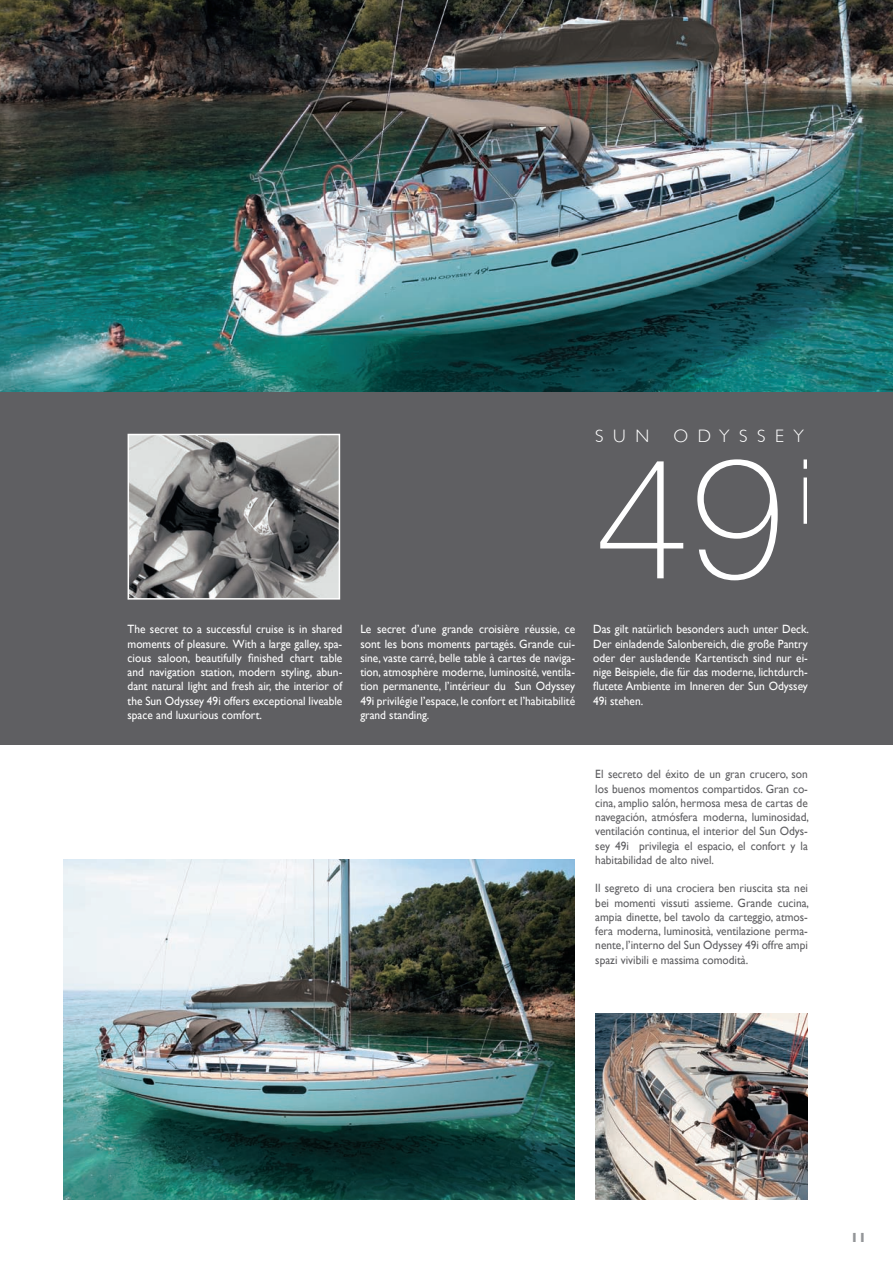
<style>
.page{position:relative;width:893px;height:1263px;background:#fff}
.page>*{position:absolute;margin:0;border:0;box-sizing:border-box;transform-origin:0 0}
.t1{font:100 169.5px "Helvetica Neue";color:#fff}
.t2{font:300 18px "Gill Sans";letter-spacing:.53em;color:#fff}
.t3{font:700 13.5px "Gill Sans";color:#939598}
.t4{font:12px/14.2px "Gill Sans";color:#fff;text-align:justify;scale:.95 1}
.t5{font:12px/14.2px "Gill Sans";color:#5f5f62;text-align:justify;scale:.95 1}
</style>
<div class="page">
<div style="left:0;top:0;width:893px;height:744px;background:#5f5f62"></div>
<img style="left:64px;top:859px;width:510px;height:340px">
<img style="left:595px;top:1014px;width:213px;height:185px">
<img style="left:0;top:0;width:893px;height:391px">
<img style="left:131px;top:437px;width:206px;height:160px">
<div style="left:128px;top:434px;width:212px;height:166px;border:2px solid #fff"></div>
<h2 class="t2" style="left:595px;top:426px;width:55px">SUN</h2>
<h2 class="t2" style="left:673px;top:426px;width:132px">ODYSSEY</h2>
<h1 class="t1" style="left:595px;top:421px;width:219px">49<sup>i</sup></h1>
<p class="t4" style="left:128px;top:622px;width:228px">The secret to a successful cruise is in shared moments of pleasure. With a large galley, spa&shy;cious saloon, beautifully finished chart table and navigation station, modern styling, abun&shy;dant natural light and fresh air, the interior of the Sun Odyssey 49i offers exceptional liveable space and luxurious comfort.</p>
<p class="t4" style="left:360px;top:622px;width:228px">Le secret d’une grande croisière réussie, ce sont les bons moments partagés. Grande cui&shy;sine, vaste carré, belle table à cartes de naviga&shy;tion, atmosphère moderne, luminosité, ventila&shy;tion permanente, l’intérieur du Sun Odyssey 49i privilégie l’espace, le confort et l’habitabilité grand standing.</p>
<p class="t4" style="left:593px;top:622px;width:229px">Das gilt natürlich besonders auch unter Deck.<br>Der einladende Salonbereich, die große Pantry oder der ausladende Kartentisch sind nur ei&shy;nige Beispiele, die für das moderne, lichtdurch&shy;flutete Ambiente im Inneren der Sun Odyssey 49i stehen.</p>
<p class="t5" style="left:595px;top:767px;width:226px">El secreto del éxito de un gran crucero, son los buenos momentos compartidos. Gran co&shy;cina, amplio salón, hermosa mesa de cartas de navegación, atmósfera moderna, luminosidad, ventilación continua, el interior del Sun Odys&shy;sey 49i privilegia el espacio, el confort y la habitabilidad de alto nivel.</p>
<p class="t5" style="left:595px;top:881px;width:226px">Il segreto di una crociera ben riuscita sta nei bei momenti vissuti assieme. Grande cucina, ampia dinette, bel tavolo da carteggio, atmos&shy;fera moderna, luminosità, ventilazione perma&shy;nente, l’interno del Sun Odyssey 49i offre ampi spazi vivibili e massima comodità.</p>
<p class="t3" style="left:850px;top:1230px;width:18px">11</p>
</div>
